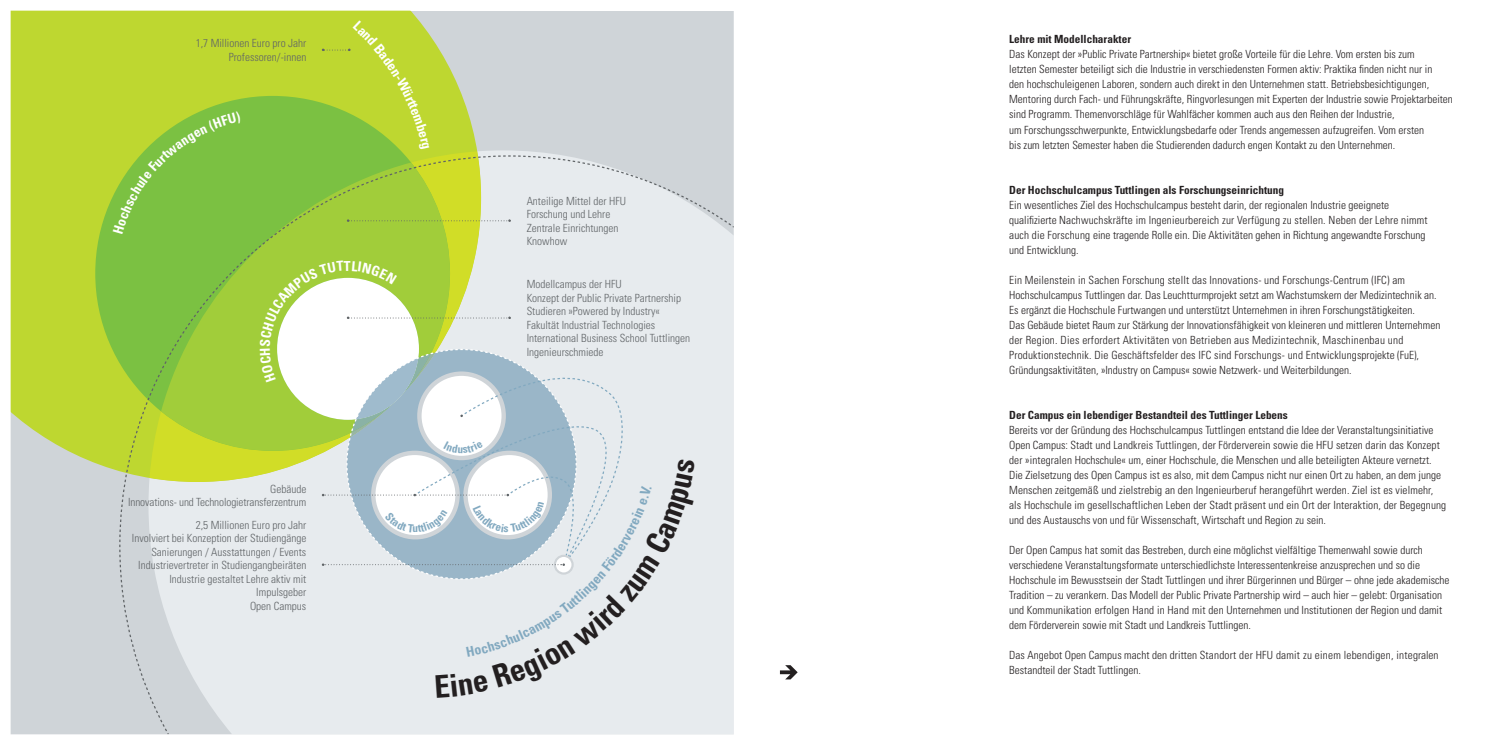
<style>
.page{position:relative;width:1489px;height:745px;background:#fff}
.page>*{position:absolute;margin:0;border:0;box-sizing:border-box;transform-origin:0 0}
.t1{font:300 condensed 11.25px/15px "Univers";color:#231f20}
.t2{font:300 condensed 11.25px/13.5px "Univers";color:#606467;text-align:right}
.t3{font:700 condensed 11.25px "Univers";color:#231f20}
</style>
<div class="page">
<svg style="left:10px;top:10px;width:723px;height:725px"></svg>
<svg style="left:113px;top:111px;width:128px;height:123px"></svg>
<svg style="left:322px;top:21px;width:412px;height:208px"></svg>
<svg style="left:260px;top:260px;width:436px;height:437px"></svg>
<p class="t2" style="left:196px;top:38px;width:112px">1,7 Millionen Euro pro Jahr<br>Professoren/-innen</p>
<p class="t2" style="left:128px;top:483px;width:180px">Gebäude<br>Innovations- und Technologietransferzentrum</p>
<p class="t2" style="left:132px;top:518px;width:176px">2,5 Millionen Euro pro Jahr<br>Involviert bei Konzeption der Studiengänge<br>Sanierungen / Ausstattungen / Events<br>Industrievertreter in Studiengangbeiräten<br>Industrie gestaltet Lehre aktiv mit<br>Impulsgeber<br>Open Campus</p>
<p class="t2" style="left:526px;top:195px;width:101px;text-align:left">Anteilige Mittel der HFU<br>Forschung und Lehre<br>Zentrale Einrichtungen<br>Knowhow</p>
<p class="t2" style="left:526px;top:278px;width:165px;text-align:left">Modellcampus der HFU<br>Konzept der Public Private Partnership<br>Studieren »Powered by Industry«<br>Fakultät Industrial Technologies<br>International Business School Tuttlingen<br>Ingenieurschmiede</p>
<p class="t3" style="left:1009px;top:35px;width:123px">Lehre mit Modellcharakter</p>
<p class="t1" style="left:1009px;top:48px;width:445px">Das Konzept der »Public Private Partnership« bietet große Vorteile für die Lehre. Vom ersten bis zum<br>letzten Semester beteiligt sich die Industrie in verschiedensten Formen aktiv: Praktika finden nicht nur in<br>den hochschuleigenen Laboren, sondern auch direkt in den Unternehmen statt. Betriebsbesichtigungen, Mentoring durch Fach- und Führungskräfte, Ringvorlesungen mit Experten der Industrie sowie Projektarbeiten sind Programm. Themenvorschläge für Wahlfächer kommen auch aus den Reihen der Industrie,<br>um Forschungsschwerpunkte, Entwicklungsbedarfe oder Trends angemessen aufzugreifen. Vom ersten<br>bis zum letzten Semester haben die Studierenden dadurch engen Kontakt zu den Unternehmen.</p>
<p class="t3" style="left:1009px;top:185px;width:276px">Der Hochschulcampus Tuttlingen als Forschungseinrichtung</p>
<p class="t1" style="left:1009px;top:198px;width:420px">Ein wesentliches Ziel des Hochschulcampus besteht darin, der regionalen Industrie geeignete qualifizierte Nachwuchskräfte im Ingenieurbereich zur Verfügung zu stellen. Neben der Lehre nimmt auch die Forschung eine tragende Rolle ein. Die Aktivitäten gehen in Richtung angewandte Forschung und Entwicklung.</p>
<p class="t1" style="left:1009px;top:273px;width:433px">Ein Meilenstein in Sachen Forschung stellt das Innovations- und Forschungs-Centrum (IFC) am<br>Hoch schul campus Tuttlingen dar. Das Leucht turm projekt setzt am Wachstumskern der Medizintechnik an.<br>Es ergänzt die Hochschule Furtwangen und unterstützt Unternehmen in ihren Forschungstätigkeiten.<br>Das Gebäude bietet Raum zur Stärkung der Innovationsfähigkeit von kleineren und mittleren Unternehmen der Region. Dies erfordert Aktivitäten von Betrieben aus Medizintechnik, Maschinenbau und Produktionstechnik. Die Geschäfts felder des IFC sind Forschungs- und Entwicklungs projekte (FuE), Gründungsaktivitäten, »Industry on Campus« sowie Netzwerk- und Weiterbildungen.</p>
<p class="t3" style="left:1009px;top:410px;width:280px">Der Campus ein lebendiger Bestandteil des Tuttlinger Lebens</p>
<p class="t1" style="left:1009px;top:423px;width:438px">Bereits vor der Gründung des Hochschulcampus Tuttlingen entstand die Idee der Veranstaltungs initiative Open Campus: Stadt und Landkreis Tuttlingen, der Förderverein sowie die HFU setzen darin das Konzept der »integralen Hochschule« um, einer Hochschule, die Menschen und alle beteiligten Akteure vernetzt.<br>Die Zielsetzung des Open Campus ist es also, mit dem Campus nicht nur einen Ort zu haben, an dem junge Menschen zeitgemäß und zielstrebig an den Ingenieurberuf herangeführt werden. Ziel ist es vielmehr, als Hochschule im gesellschaftlichen Leben der Stadt präsent und ein Ort der Inter aktion, der Begegnung und des Austauschs von und für Wissenschaft, Wirtschaft und Region zu sein.</p>
<p class="t1" style="left:1009px;top:543px;width:442px">Der Open Campus hat somit das Bestreben, durch eine möglichst vielfältige Themenwahl sowie durch verschiedene Veranstaltungsformate unterschiedlichste Interessentenkreise anzusprechen und so die Hochschule im Bewusstsein der Stadt Tuttlingen und ihrer Bürgerinnen und Bürger – ohne jede akademische Tradition – zu verankern. Das Modell der Public Private Partnership wird – auch hier – gelebt: Organisation und Kommunikation erfolgen Hand in Hand mit den Unternehmen und Institutionen der Region und damit dem Förderverein sowie mit Stadt und Landkreis Tuttlingen.</p>
<p class="t1" style="left:1009px;top:648px;width:431px">Das Angebot Open Campus macht den dritten Standort der HFU damit zu einem lebendigen, inte gralen<br>Bestandteil der Stadt Tuttlingen.</p>
</div>
